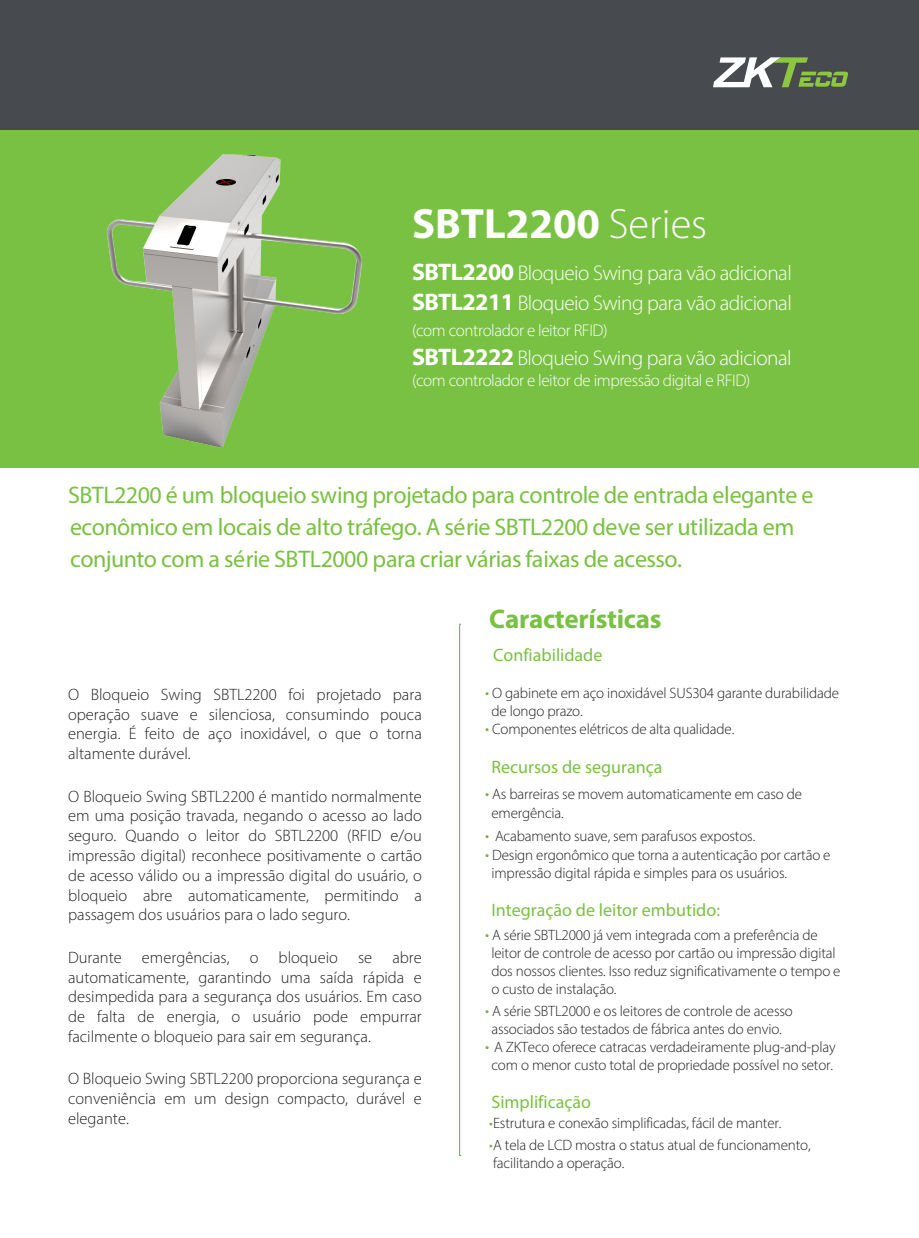
<style>
.page{position:relative;width:919px;height:1238px;background:#fff}
.page>*{position:absolute;margin:0;border:0;box-sizing:border-box;transform-origin:0 0}
.Headline{font:700 42.6px "Myriad Pro";color:#fff}
.t1{font:700 27px "Myriad Pro";letter-spacing:-.01em;color:#79c142}
.Headline-2{font:24px/32px "Myriad Pro";letter-spacing:-.02em;color:#79c142}
.Headline-3{font:300 21.3px/29.7px "Myriad Pro";letter-spacing:-.025em;color:#fff}
.t2{font:18px "Myriad Pro";color:#79c142}
.Headline-4{font:300 16.95px "Myriad Pro";letter-spacing:-.025em;color:#fff}
.TS_introduction{font:300 16.5px/19.8px "Myriad Pro";color:#231f20;text-align:justify}
.t3{font:300 15px/18px "Myriad Pro";letter-spacing:-.01em;color:#231f20}
.s1{font-weight:300}
.s2{font-weight:700;font-size:24px}
.s3{font-size:16.5px;color:#7aae36}
.s4{color:#7aae36}
</style>
<div class="page">
<div style="left:0;top:0;width:918px;height:130px;background:#474a4e"></div>
<div style="left:0;top:130px;width:918px;height:338px;background:#79c142"></div>
<svg style="left:713px;top:57px;width:135px;height:30px"></svg>
<svg style="left:459px;top:624px;width:1px;height:532px"></svg>
<img style="left:106px;top:154px;width:257px;height:294px">
<p class="Headline" style="left:412px;top:196px;width:296px">SBTL2200 <span class="s1">Series</span></p>
<p class="Headline-3" style="left:412px;top:258px;width:381px"><span class="s2">SBTL2200</span> Bloqueio Swing para vão adicional<br><span class="s2">SBTL2211</span> Bloqueio Swing para vão adicional</p>
<p class="Headline-4" style="left:412px;top:320px;width:197px">(com controlador e leitor RFID)</p>
<p class="Headline-3" style="left:412px;top:343px;width:381px"><span class="s2">SBTL2222</span> Bloqueio Swing para vão adicional</p>
<p class="Headline-4" style="left:412px;top:370px;width:340px">(com controlador e leitor de impressão digital e RFID)</p>
<p class="Headline-2" style="left:68px;top:478px;width:746px">SBTL2200 é um bloqueio swing projetado para controle de entrada elegante e econômico em locais de alto tráfego. A série SBTL2200 deve ser utilizada em conjunto com a série SBTL2000 para criar várias faixas de acesso.</p>
<p class="TS_introduction" style="left:68px;top:684px;width:355px">O Bloqueio Swing SBTL2200 foi projetado para operação suave e silenciosa, consumindo pouca energia. É feito de aço inoxidável, o que o torna altamente durável.</p>
<p class="TS_introduction" style="left:68px;top:786px;width:355px">O Bloqueio Swing SBTL2200 é mantido normalmente em uma posição travada, negando o acesso ao lado seguro. Quando o leitor do SBTL2200 (RFID e/ou impressão digital) reconhece positivamente o cartão de acesso válido ou a impressão digital do usuário, o bloqueio abre automaticamente, permitindo a passagem dos usuários para o lado seguro.</p>
<p class="TS_introduction" style="left:68px;top:947px;width:355px">Durante emergências, o bloqueio se abre automaticamente, garantindo uma saída rápida e desimpedida para a segurança dos usuários. Em caso de falta de energia, o usuário pode empurrar facilmente o bloqueio para sair em segurança.</p>
<p class="TS_introduction" style="left:68px;top:1068px;width:355px">O Bloqueio Swing SBTL2200 proporciona segurança e conveniência em um design compacto, durável e elegante.</p>
<h2 class="t1" style="left:489px;top:603px;width:174px">Características</h2>
<p class="t2" style="left:493px;top:644px;width:111px">Confiabilidade</p>
<p class="t3" style="left:491px;top:684px;width:349px;text-indent:-6px"><span class="s3">•</span> O gabinete em aço inoxidável SUS304 garante durabilidade de longo prazo.</p>
<p class="t3" style="left:485px;top:720px;width:250px"><span class="s3">•</span> Componentes elétricos de alta qualidade.</p>
<p class="t2" style="left:491px;top:755px;width:172px">Recursos de segurança</p>
<p class="t3" style="left:491px;top:785px;width:312px;text-indent:-6px"><span class="s3">•</span> As barreiras se movem automaticamente em caso de emergência.</p>
<p class="t3" style="left:485px;top:826px;width:271px"><span class="s3">•</span> Acabamento suave, sem parafusos expostos.</p>
<p class="t3" style="left:491px;top:845px;width:340px;text-indent:-6px"><span class="s3">•</span> Design ergonômico que torna a autenticação por cartão e impressão digital rápida e simples para os usuários.</p>
<p class="t2" style="left:491px;top:899px;width:230px">Integração de leitor embutido:</p>
<p class="t3" style="left:491px;top:925px;width:350px;text-indent:-6px"><span class="s3">•</span> A série SBTL2000 já vem integrada com a preferência de leitor de controle de acesso por cartão ou impressão digital dos nossos clientes. Isso reduz significativamente o tempo e o custo de instalação.</p>
<p class="t3" style="left:485px;top:1001px;width:309px;text-align:center"><span class="s3">•</span> A série SBTL2000 e os leitores de controle de acesso associados são testados de fábrica antes do envio.</p>
<p class="t3" style="left:485px;top:1037px;width:352px;text-align:center"><span class="s3">•</span> A ZKTeco oferece catracas verdadeiramente plug-and-play com o menor custo total de propriedade possível no setor.</p>
<p class="t2" style="left:491px;top:1091px;width:101px">Simplificação</p>
<p class="t3" style="left:489px;top:1113px;width:293px"><span class="s4">•</span>Estrutura e conexão simplificadas, fácil de manter.</p>
<p class="t3" style="left:489px;top:1135px;width:323px"><span class="s4">•</span>A tela de LCD mostra o status atual de funcionamento, facilitando a operação.</p>
</div>
